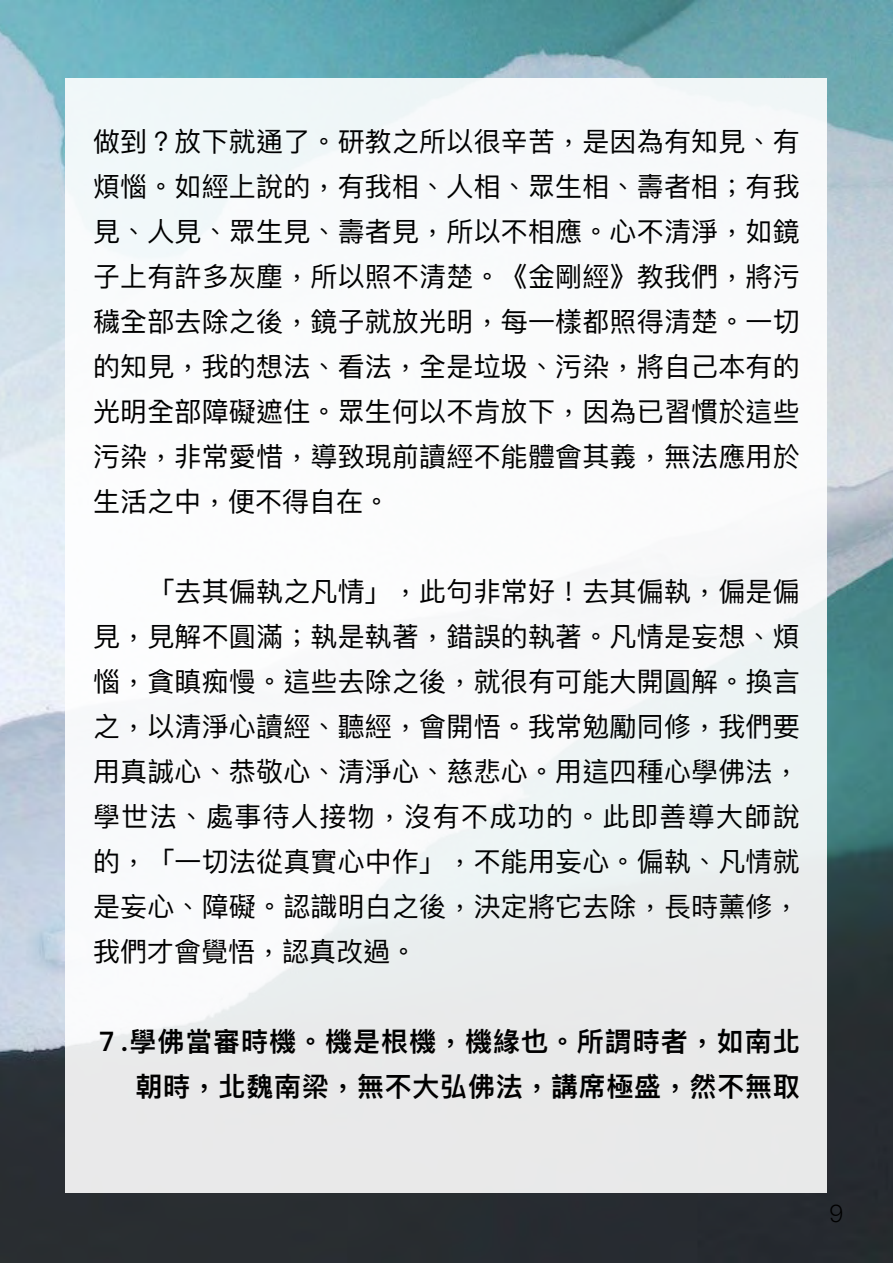
<style>
.page{position:relative;width:893px;height:1263px;background:#fff}
.page>*{position:absolute;margin:0;border:0;box-sizing:border-box;transform-origin:0 0}
.t1{font:27px/45px "Ping Fang TC";letter-spacing:.005em;color:#000;text-align:justify}
.t2{font:600 27px/45px "Ping Fang TC";letter-spacing:.03em;color:#000;text-align:right}
.t3{font:300 24px "Ping Fang TC";color:#000}
.s1{color:#d0121b}
</style>
<div class="page">
<img style="left:0;top:0;width:893px;height:1263px">
<div style="left:66px;top:79px;width:761px;height:1114px;background:linear-gradient(to bottom,#fcffff,#eceded)"></div>
<p class="t1" style="left:93px;top:118px;width:708px">做到？放下就通了。研教之所以很辛苦，是因為有知見、有煩惱。如經上說的，有我相、人相、眾生相、壽者相；有我見、人見、眾生見、壽者見，所以不相應。心不清淨，如鏡子上有許多灰塵，所以照不清楚。《金剛經》教我們，將污穢全部去除之後，鏡子就放光明，每一樣都照得清楚。一切的知見，我的想法、看法，全是垃圾、污染，將自己本有的光明全部障礙遮住。眾生何以不肯放下，因為已習慣於這些污染，非常愛惜，導致現前讀經不能體會其義，無法應用於生活之中，便不得自在。</p>
<p class="t1" style="left:93px;top:568px;width:708px"><span class="s1">　　</span>「去其偏執之凡情」，此句非常好！去其偏執，偏是偏見，見解不圓滿；執是執著，錯誤的執著。凡情是妄想、煩惱，貪瞋痴慢。這些去除之後，就很有可能大開圓解。換言之，以清淨心讀經、聽經，會開悟。我常勉勵同修，我們要用真誠心、恭敬心、清淨心、慈悲心。用這四種心學佛法，學世法、處事待人接物，沒有不成功的。此即善導大師說的，「一切法從真實心中作」，不能用妄心。偏執、凡情就是妄心、障礙。認識明白之後，決定將它去除，長時薰修，我們才會覺悟，認真改過。</p>
<p class="t2" style="left:93px;top:1018px;width:708px">７.學佛當審時機。機是根機，機緣也。所謂時者，如南北朝時，北魏南梁，無不大弘佛法，講席極盛，然不無取</p>
<p class="t3" style="left:829px;top:1198px;width:16px">9</p>
</div>
